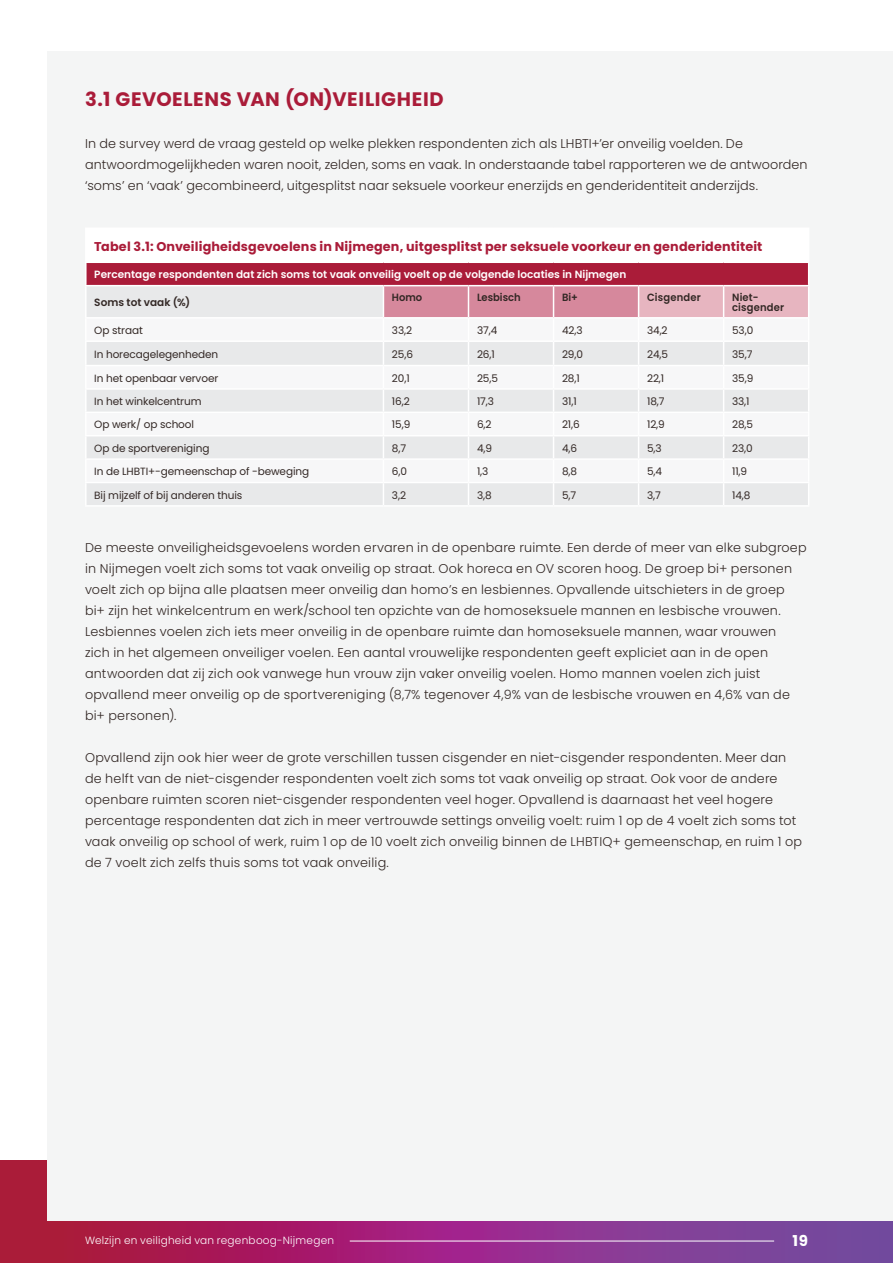
<style>
.page{position:relative;width:893px;height:1263px;background:#fff}
.page>*{position:absolute;margin:0;border:0;box-sizing:border-box;transform-origin:0 0}
.t1{font:700 19.5px "Poppins";letter-spacing:.035em;color:#aa1c39}
.t2{font:700 15px "Poppins";color:#fff}
.t3{font:300 12.75px/21px "Poppins";letter-spacing:.015em;color:#332825}
.t4{font:700 12.75px "Poppins";letter-spacing:.01em;color:#aa1c39}
.t5{font:10.5px "Poppins";letter-spacing:-.01em;color:#332825}
.t6{font:600 10.5px "Poppins";color:#fff}
.t7{font:300 10.5px "Poppins";letter-spacing:.025em;color:#fff}
.t8{font:600 10.5px/10.5px "Poppins";letter-spacing:.01em;color:#332825;scale:.95 1}
.t9{font:600 10.5px "Poppins";letter-spacing:.01em;color:#332825}
</style>
<div class="page">
<svg style="left:0;top:1161px;width:893px;height:102px;background:#9a2f77"></svg>
<div style="left:47px;top:51px;width:846px;height:1169px;background:#f4f5f5"></div>
<hr style="left:350px;top:1241px;width:424px;height:1px;background:#fff">
<div style="left:86px;top:228px;width:723px;height:34px;background:#fff"></div>
<div style="left:86px;top:262px;width:723px;height:24px;background:#aa1c39"></div>
<div style="left:87px;top:287px;width:295px;height:218px;background:#e8e9ea"></div>
<svg style="left:87px;top:319px;width:295px;height:163px"></svg>
<hr style="left:85px;top:227px;width:298px;height:2px;background:#fff">
<hr style="left:85px;top:229px;width:2px;height:32px;background:#fff">
<hr style="left:383px;top:227px;width:85px;height:2px;background:#fff">
<hr style="left:468px;top:227px;width:86px;height:2px;background:#fff">
<hr style="left:554px;top:227px;width:85px;height:2px;background:#fff">
<hr style="left:639px;top:227px;width:85px;height:2px;background:#fff">
<hr style="left:724px;top:227px;width:85px;height:2px;background:#fff">
<hr style="left:85px;top:261px;width:298px;height:2px;background:#fff">
<hr style="left:85px;top:263px;width:2px;height:22px;background:#fff">
<hr style="left:383px;top:261px;width:85px;height:2px;background:#fff">
<hr style="left:468px;top:261px;width:86px;height:2px;background:#fff">
<hr style="left:554px;top:261px;width:85px;height:2px;background:#fff">
<hr style="left:639px;top:261px;width:85px;height:2px;background:#fff">
<hr style="left:724px;top:261px;width:85px;height:2px;background:#fff">
<hr style="left:85px;top:285px;width:298px;height:1px;background:#fff">
<hr style="left:85px;top:286px;width:2px;height:31px;background:#fff">
<hr style="left:85px;top:317px;width:298px;height:2px;background:#fff">
<hr style="left:85px;top:319px;width:2px;height:21px;background:#fff">
<hr style="left:85px;top:340px;width:298px;height:2px;background:#fff">
<hr style="left:85px;top:342px;width:2px;height:23px;background:#fff">
<hr style="left:85px;top:365px;width:298px;height:1px;background:#fff">
<hr style="left:85px;top:366px;width:2px;height:22px;background:#fff">
<hr style="left:85px;top:388px;width:298px;height:2px;background:#fff">
<hr style="left:85px;top:390px;width:2px;height:22px;background:#fff">
<hr style="left:85px;top:412px;width:298px;height:1px;background:#fff">
<hr style="left:85px;top:413px;width:2px;height:22px;background:#fff">
<hr style="left:85px;top:435px;width:298px;height:1px;background:#fff">
<hr style="left:85px;top:436px;width:2px;height:22px;background:#fff">
<hr style="left:85px;top:458px;width:298px;height:2px;background:#fff">
<hr style="left:85px;top:460px;width:2px;height:22px;background:#fff">
<hr style="left:85px;top:482px;width:298px;height:1px;background:#fff">
<hr style="left:85px;top:483px;width:2px;height:22px;background:#fff">
<svg style="left:383px;top:263px;width:426px;height:242px"></svg>
<hr style="left:85px;top:505px;width:298px;height:2px;background:#fff">
<hr style="left:383px;top:505px;width:85px;height:2px;background:#fff">
<hr style="left:468px;top:505px;width:86px;height:2px;background:#fff">
<hr style="left:554px;top:505px;width:85px;height:2px;background:#fff">
<hr style="left:639px;top:505px;width:85px;height:2px;background:#fff">
<hr style="left:724px;top:505px;width:85px;height:2px;background:#fff">
<h1 class="t1" style="left:85px;top:87px;width:360px">3.1 GEVOELENS VAN (ON)VEILIGHEID</h1>
<p class="t3" style="left:85px;top:133px;width:724px">In de survey werd de vraag gesteld op welke plekken respondenten zich als LHBTI+’er onveilig voelden. De antwoordmogelijkheden waren nooit, zelden, soms en vaak. In onderstaande tabel rapporteren we de antwoorden ‘soms’ en ‘vaak’ gecombineerd, uitgesplitst naar seksuele voorkeur enerzijds en genderidentiteit anderzijds.</p>
<p class="t4" style="left:94px;top:239px;width:670px">Tabel 3.1: Onveiligheidsgevoelens in Nijmegen, uitgesplitst per seksuele voorkeur en genderidentiteit</p>
<p class="t6" style="left:94px;top:268px;width:533px">Percentage respondenten dat zich soms tot vaak onveilig voelt op de volgende locaties in Nijmegen</p>
<p class="t9" style="left:94px;top:296px;width:98px">Soms tot vaak (%)</p>
<p class="t8" style="left:392px;top:292px;width:33px">Homo</p>
<p class="t8" style="left:477px;top:292px;width:48px">Lesbisch</p>
<p class="t8" style="left:562px;top:292px;width:18px">Bi+</p>
<p class="t8" style="left:647px;top:292px;width:58px">Cisgender</p>
<p class="t8" style="left:732px;top:292px;width:56px">Niet&shy;cisgender</p>
<p class="t5" style="left:94px;top:324px;width:50px">Op straat</p>
<p class="t5" style="left:392px;top:324px;width:22px">33,2</p>
<p class="t5" style="left:477px;top:324px;width:22px">37,4</p>
<p class="t5" style="left:562px;top:324px;width:22px">42,3</p>
<p class="t5" style="left:647px;top:324px;width:22px">34,2</p>
<p class="t5" style="left:732px;top:324px;width:23px">53,0</p>
<p class="t5" style="left:94px;top:348px;width:125px">In horecagelegenheden</p>
<p class="t5" style="left:392px;top:348px;width:23px">25,6</p>
<p class="t5" style="left:477px;top:348px;width:19px">26,1</p>
<p class="t5" style="left:562px;top:348px;width:23px">29,0</p>
<p class="t5" style="left:647px;top:348px;width:22px">24,5</p>
<p class="t5" style="left:732px;top:348px;width:22px">35,7</p>
<p class="t5" style="left:94px;top:372px;width:126px">In het openbaar vervoer</p>
<p class="t5" style="left:392px;top:372px;width:19px">20,1</p>
<p class="t5" style="left:477px;top:372px;width:22px">25,5</p>
<p class="t5" style="left:562px;top:372px;width:19px">28,1</p>
<p class="t5" style="left:647px;top:372px;width:19px">22,1</p>
<p class="t5" style="left:732px;top:372px;width:23px">35,9</p>
<p class="t5" style="left:94px;top:395px;width:109px">In het winkelcentrum</p>
<p class="t5" style="left:392px;top:395px;width:19px">16,2</p>
<p class="t5" style="left:477px;top:395px;width:19px">17,3</p>
<p class="t5" style="left:562px;top:395px;width:16px">31,1</p>
<p class="t5" style="left:647px;top:395px;width:19px">18,7</p>
<p class="t5" style="left:732px;top:395px;width:19px">33,1</p>
<p class="t5" style="left:94px;top:419px;width:101px">Op werk/ op school</p>
<p class="t5" style="left:392px;top:419px;width:20px">15,9</p>
<p class="t5" style="left:477px;top:419px;width:16px">6,2</p>
<p class="t5" style="left:562px;top:419px;width:19px">21,6</p>
<p class="t5" style="left:647px;top:419px;width:19px">12,9</p>
<p class="t5" style="left:732px;top:419px;width:23px">28,5</p>
<p class="t5" style="left:94px;top:442px;width:117px">Op de sportvereniging</p>
<p class="t5" style="left:392px;top:442px;width:16px">8,7</p>
<p class="t5" style="left:477px;top:442px;width:17px">4,9</p>
<p class="t5" style="left:562px;top:442px;width:17px">4,6</p>
<p class="t5" style="left:647px;top:442px;width:16px">5,3</p>
<p class="t5" style="left:732px;top:442px;width:22px">23,0</p>
<p class="t5" style="left:94px;top:465px;width:216px">In de LHBTI+-gemeenschap of -beweging</p>
<p class="t5" style="left:392px;top:465px;width:17px">6,0</p>
<p class="t5" style="left:477px;top:465px;width:13px">1,3</p>
<p class="t5" style="left:562px;top:465px;width:17px">8,8</p>
<p class="t5" style="left:647px;top:465px;width:17px">5,4</p>
<p class="t5" style="left:732px;top:465px;width:17px">11,9</p>
<p class="t5" style="left:94px;top:489px;width:150px">Bij mijzelf of bij anderen thuis</p>
<p class="t5" style="left:392px;top:489px;width:16px">3,2</p>
<p class="t5" style="left:477px;top:489px;width:16px">3,8</p>
<p class="t5" style="left:562px;top:489px;width:16px">5,7</p>
<p class="t5" style="left:647px;top:489px;width:15px">3,7</p>
<p class="t5" style="left:732px;top:489px;width:20px">14,8</p>
<p class="t3" style="left:85px;top:537px;width:723px">De meeste onveiligheidsgevoelens worden ervaren in de openbare ruimte. Een derde of meer van elke subgroep in Nijmegen voelt zich soms tot vaak onveilig op straat. Ook horeca en OV scoren hoog. De groep bi+ personen voelt zich op bijna alle plaatsen meer onveilig dan homo’s en lesbiennes. Opvallende uitschieters in de groep bi+ zijn het winkelcentrum en werk/school ten opzichte van de homoseksuele mannen en lesbische vrouwen.<br>Lesbiennes voelen zich iets meer onveilig in de openbare ruimte dan homoseksuele mannen, waar vrouwen<br>zich in het algemeen onveiliger voelen. Een aantal vrouwelijke respondenten geeft expliciet aan in de open antwoorden dat zij zich ook vanwege hun vrouw zijn vaker onveilig voelen. Homo mannen voelen zich juist opvallend meer onveilig op de sportvereniging (8,7% tegenover 4,9% van de lesbische vrouwen en 4,6% van de bi+ personen).</p>
<p class="t3" style="left:85px;top:747px;width:718px">Opvallend zijn ook hier weer de grote verschillen tussen cisgender en niet-cisgender respondenten. Meer dan de helft van de niet-cisgender respondenten voelt zich soms tot vaak onveilig op straat. Ook voor de andere openbare ruimten scoren niet-cisgender respondenten veel hoger. Opvallend is daarnaast het veel hogere percentage respondenten dat zich in meer vertrouwde settings onveilig voelt: ruim 1 op de 4 voelt zich soms tot vaak onveilig op school of werk, ruim 1 op de 10 voelt zich onveilig binnen de LHBTIQ+ gemeenschap, en ruim 1 op de 7 voelt zich zelfs thuis soms tot vaak onveilig.</p>
<p class="t7" style="left:85px;top:1234px;width:251px">Welzijn en veiligheid van regenboog-Nijmegen</p>
<p class="t2" style="left:793px;top:1232px;width:17px">19</p>
</div>
